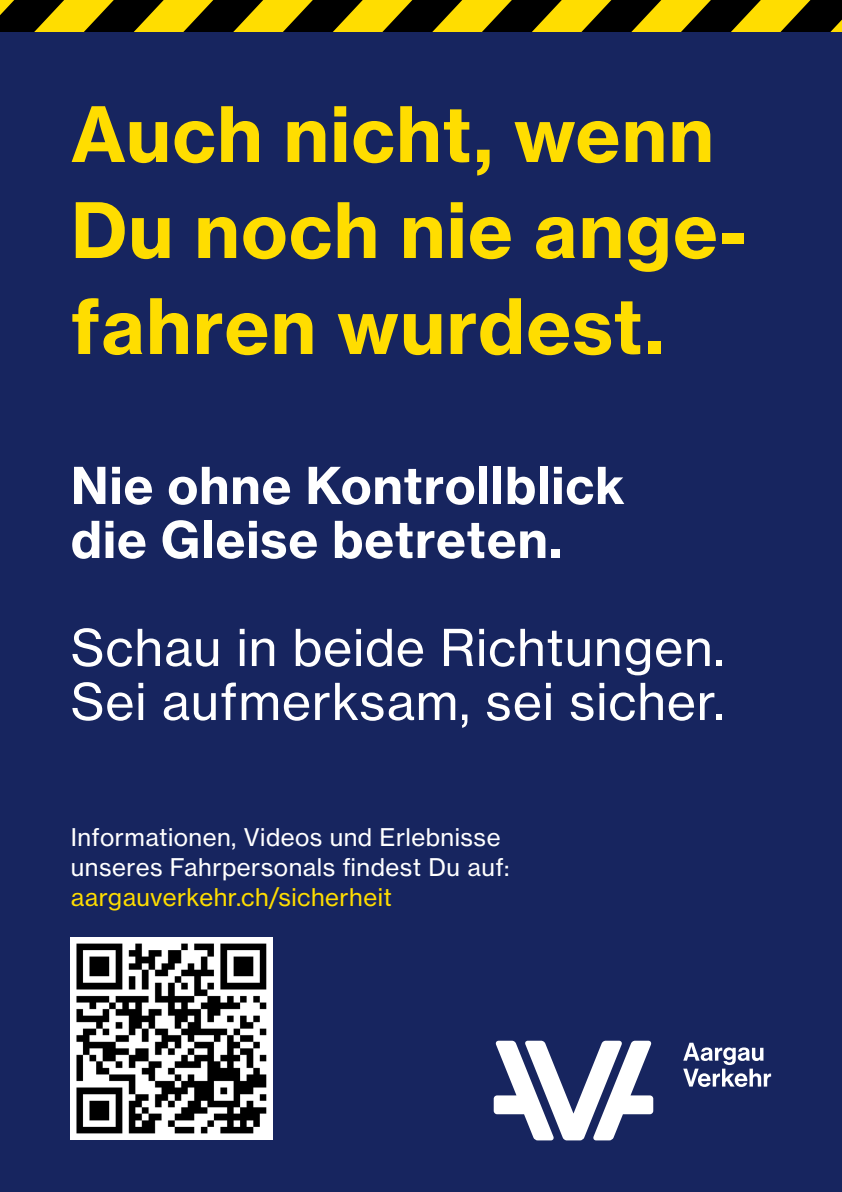
<style>
.page{position:relative;width:842px;height:1192px;background:#fff}
.page>*{position:absolute;margin:0;border:0;box-sizing:border-box;transform-origin:0 0}
.t1{font:75px/96px "N Haas Grotesk TX Std 75 Bd";letter-spacing:.02em;color:#fd0}
.t2{font:50px/54px "N Haas Grotesk TX Std 55 Rg";letter-spacing:.02em;color:#fff}
.t3{font:50px/54px "N Haas Grotesk TX Std 75 Bd";letter-spacing:.02em;color:#fff}
.t4{font:24px/30px "N Haas Grotesk TX Std 55 Rg";letter-spacing:.02em;color:#fff}
.t5{font:24px "N Haas Grotesk TX Std 55 Rg";letter-spacing:.02em;color:#fd0}
</style>
<div class="page">
<svg style="left:0;top:0;width:842px;height:32px;background:#796900"></svg>
<div style="left:0;top:32px;width:842px;height:1160px;background:#17255f"></div>
<svg style="left:494px;top:1041px;width:159px;height:99px"></svg>
<svg style="left:683px;top:1043px;width:88px;height:44px"></svg>
<img style="left:71px;top:938px;width:201px;height:201px">
<h1 class="t1" style="left:71px;top:86px;width:677px">Auch nicht, wenn<br>Du noch nie ange&shy;fahren wurdest.</h1>
<h2 class="t3" style="left:71px;top:459px;width:555px">Nie ohne Kontrollblick die Gleise betreten.</h2>
<h2 class="t2" style="left:71px;top:621px;width:655px">Schau in beide Richtungen.<br>Sei aufmerksam, sei sicher.</h2>
<p class="t4" style="left:71px;top:822px;width:440px">Informationen, Videos und Erlebnisse unseres Fahrpersonals findest Du auf:</p>
<p class="t5" style="left:71px;top:883px;width:323px">aargauverkehr.ch/sicherheit</p>
</div>
